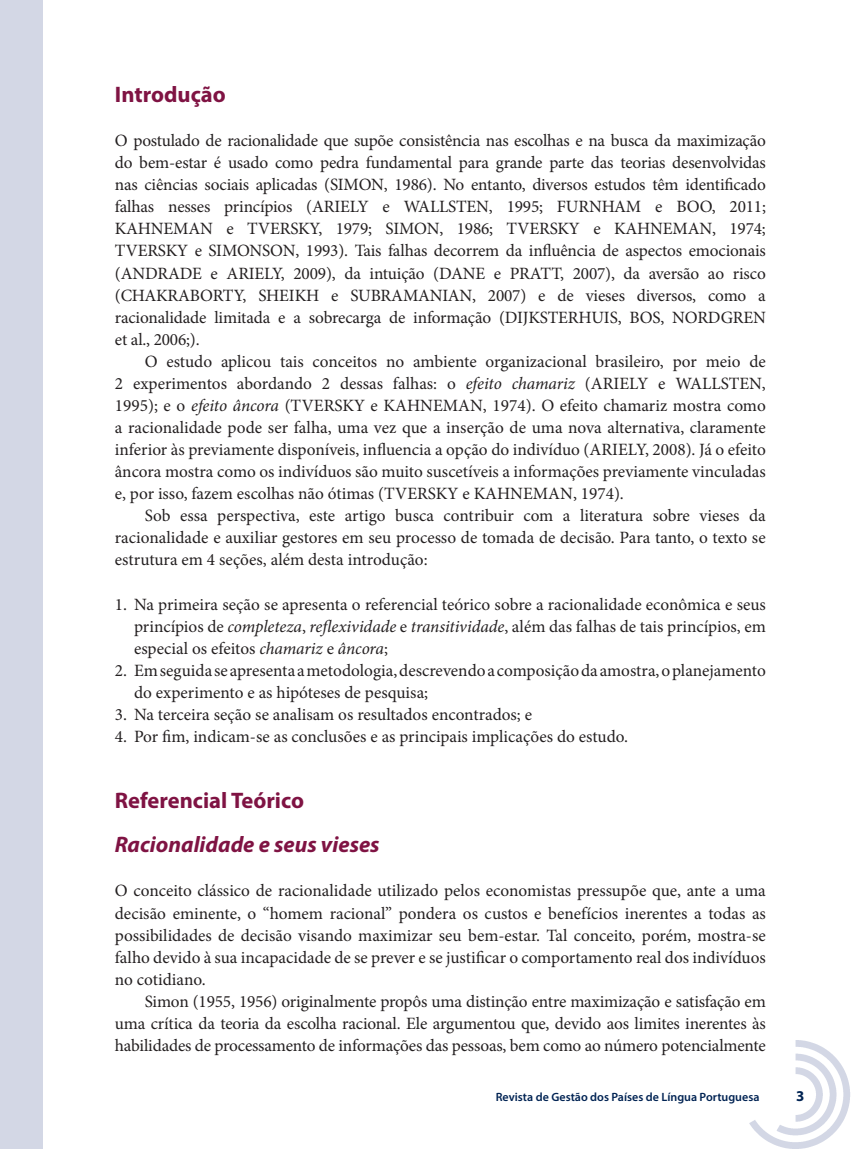
<style>
.page{position:relative;width:851px;height:1149px;background:#fff}
.page>*{position:absolute;margin:0;border:0;box-sizing:border-box;transform-origin:0 0}
.sub_v_2{font:700 22.5px "Myriad Pro";color:#7f1343}
.sub_v_2-2{font:italic 700 22.5px "Myriad Pro";color:#7f1343}
.texto_com_recuo{font:17.25px/22px "Minion Pro";color:#231f20;text-align:justify}
.texto_abertura{font:17.25px/22px "Minion Pro";letter-spacing:-.01em;color:#231f20;text-align:justify}
.t1{font:700 15px "Myriad Pro";color:#002353}
.t2{font:600 12px "Myriad Pro";color:#002353}
.s1{font-style:italic}
</style>
<div class="page">
<img style="left:749px;top:1040px;width:101px;height:108px">
<div style="left:0;top:0;width:43px;height:1148px;background:#d3d7e5"></div>
<p class="sub_v_2" style="left:115px;top:80px;width:112px">Introdução</p>
<p class="texto_abertura" style="left:115px;top:130px;width:652px">O postulado de racionalidade que supõe consistência nas escolhas e na busca da maximização do bem-estar é usado como pedra fundamental para grande parte das teorias desenvolvidas nas ciências sociais aplicadas (SIMON, 1986). No entanto, diversos estudos têm identificado falhas nesses princípios (ARIELY e WALLSTEN, 1995; FURNHAM e BOO, 2011; KAHNEMAN e TVERSKY, 1979; SIMON, 1986; TVERSKY e KAHNEMAN, 1974; TVERSKY e SIMONSON, 1993). Tais falhas decorrem da influência de aspectos emocionais (ANDRADE e ARIELY, 2009), da intuição (DANE e PRATT, 2007), da aversão ao risco (CHAKRABORTY, SHEIKH e SUBRAMANIAN, 2007) e de vieses diversos, como a racionalidade limitada e a sobrecarga de informação (DIJKSTERHUIS, BOS, NORDGREN et al., 2006;).</p>
<p class="texto_com_recuo" style="left:115px;top:350px;width:652px;text-indent:30px">O estudo aplicou tais conceitos no ambiente organizacional brasileiro, por meio de 2 experimentos abordando 2 dessas falhas: o <span class="s1">efeito chamariz</span> (ARIELY e WALLSTEN, 1995); e o <span class="s1">efeito âncora</span> (TVERSKY e KAHNEMAN, 1974). O efeito chamariz mostra como a racionalidade pode ser falha, uma vez que a inserção de uma nova alternativa, claramente inferior às previamente disponíveis, influencia a opção do indivíduo (ARIELY, 2008). Já o efeito âncora mostra como os indivíduos são muito suscetíveis a informações previamente vinculadas e, por isso, fazem escolhas não ótimas (TVERSKY e KAHNEMAN, 1974).</p>
<p class="texto_com_recuo" style="left:115px;top:504px;width:652px;text-indent:30px">Sob essa perspectiva, este artigo busca contribuir com a literatura sobre vieses da racionalidade e auxiliar gestores em seu processo de tomada de decisão. Para tanto, o texto se estrutura em 4 seções, além desta introdução:</p>
<p class="texto_com_recuo" style="left:134px;top:593px;width:633px;text-indent:-19px">1. Na primeira seção se apresenta o referencial teórico sobre a racionalidade econômica e seus princípios de <span class="s1">completeza</span>, <span class="s1">reflexividade</span> e <span class="s1">transitividade</span>, além das falhas de tais princípios, em especial os efeitos <span class="s1">chamariz</span> e <span class="s1">âncora</span>;</p>
<p class="texto_com_recuo" style="left:134px;top:659px;width:633px;text-indent:-19px">2. Em seguida se apresenta a metodologia, descrevendo a composição da amostra, o planejamento do experimento e as hipóteses de pesquisa;</p>
<p class="texto_com_recuo" style="left:115px;top:703px;width:418px">3. Na terceira seção se analisam os resultados encontrados; e</p>
<p class="texto_com_recuo" style="left:115px;top:725px;width:514px">4. Por fim, indicam-se as conclusões e as principais implicações do estudo.</p>
<p class="sub_v_2" style="left:115px;top:785px;width:190px">Referencial Teórico</p>
<p class="sub_v_2-2" style="left:115px;top:829px;width:266px">Racionalidade e seus vieses</p>
<p class="texto_abertura" style="left:115px;top:879px;width:652px">O conceito clássico de racionalidade utilizado pelos economistas pressupõe que, ante a uma decisão eminente, o “homem racional” pondera os custos e benefícios inerentes a todas as possibilidades de decisão visando maximizar seu bem-estar. Tal conceito, porém, mostra-se falho devido à sua incapacidade de se prever e se justificar o comportamento real dos indivíduos no cotidiano.</p>
<p class="texto_com_recuo" style="left:115px;top:990px;width:652px;text-indent:30px">Simon (1955, 1956) originalmente propôs uma distinção entre maximização e satisfação em uma crítica da teoria da escolha racional. Ele argumentou que, devido aos limites inerentes às habilidades de processamento de informações das pessoas, bem como ao número potencialmente</p>
<p class="t2" style="left:495px;top:1088px;width:265px">Revista de Gestão dos Países de Língua Portuguesa</p>
<p class="t1" style="left:796px;top:1086px;width:10px">3</p>
</div>
